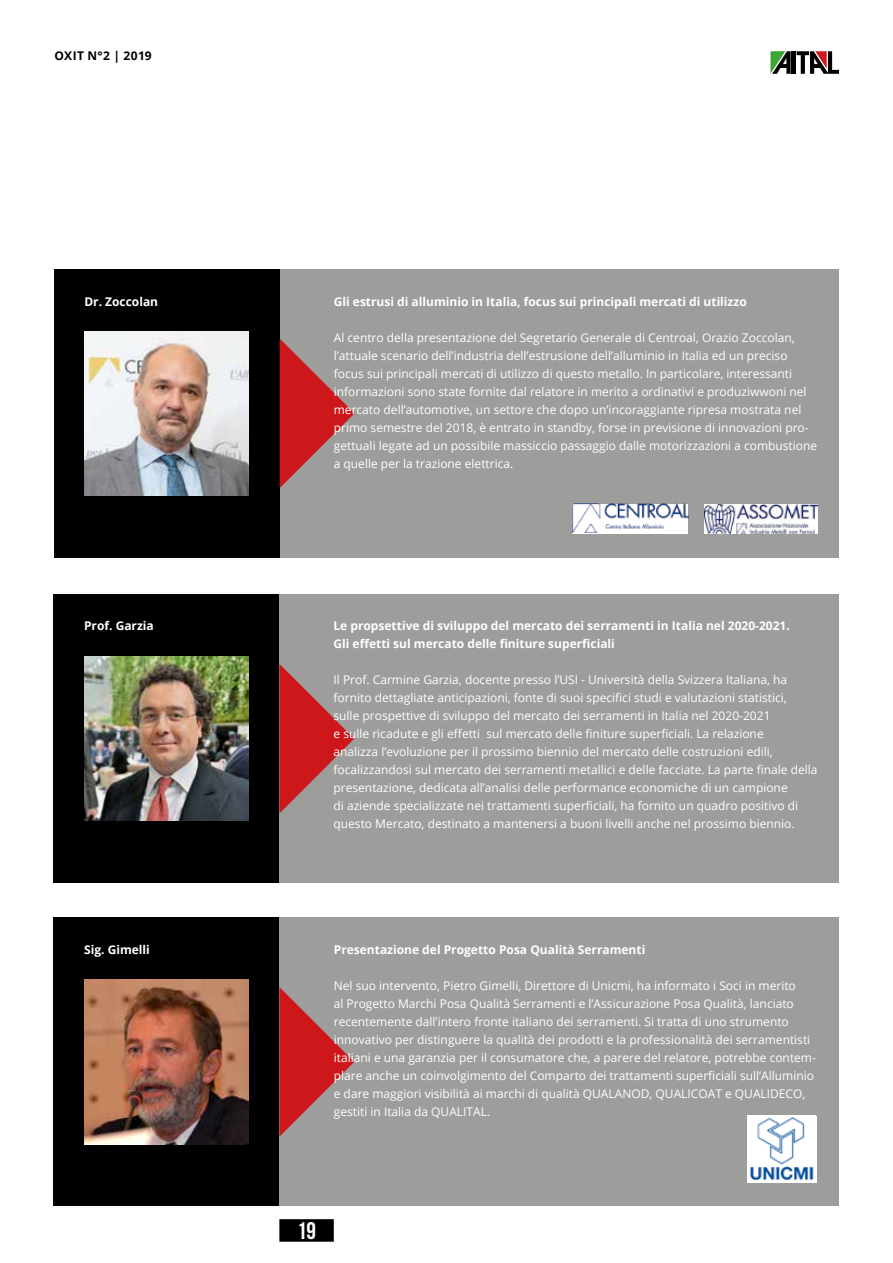
<style>
.page{position:relative;width:893px;height:1263px;background:#fff}
.page>*{position:absolute;margin:0;border:0;box-sizing:border-box;transform-origin:0 0}
.t1{font:24px "Bebas Neue";color:#fff}
.t2{font:12px/18px "Open Sans";color:#fff}
.t3{font:700 12px/18px "Open Sans";color:#fff}
.t4{font:700 12px "Open Sans";letter-spacing:.035em;color:#000}
</style>
<div class="page">
<div style="left:279px;top:1219px;width:55px;height:23px;background:#000"></div>
<div style="left:791px;top:51px;width:5px;height:23px;background:#000"></div>
<svg style="left:770px;top:51px;width:21px;height:23px"></svg>
<svg style="left:797px;top:51px;width:42px;height:23px"></svg>
<div style="left:280px;top:269px;width:559px;height:288px;background:#9d9d9c"></div>
<div style="left:54px;top:269px;width:226px;height:288px;background:#000"></div>
<img style="left:84px;top:331px;width:165px;height:165px">
<div style="left:573px;top:504px;width:115px;height:30px;background:#fff"></div>
<img style="left:573px;top:504px;width:115px;height:29px">
<svg style="left:280px;top:339px;width:74px;height:148px"></svg>
<div style="left:53px;top:595px;width:226px;height:288px;background:#000"></div>
<div style="left:279px;top:595px;width:560px;height:288px;background:#9d9d9c"></div>
<img style="left:84px;top:656px;width:164px;height:165px">
<svg style="left:279px;top:665px;width:75px;height:148px"></svg>
<div style="left:53px;top:918px;width:226px;height:288px;background:#000"></div>
<div style="left:279px;top:918px;width:560px;height:288px;background:#9d9d9c"></div>
<img style="left:85px;top:979px;width:164px;height:165px">
<svg style="left:279px;top:988px;width:75px;height:148px"></svg>
<img style="left:747px;top:1116px;width:69px;height:67px">
<img style="left:704px;top:504px;width:113px;height:30px">
<p class="t4" style="left:55px;top:48px;width:99px">OXIT N°2 | 2019</p>
<p class="t3" style="left:84px;top:292px;width:75px">Dr. Zoccolan</p>
<p class="t3" style="left:334px;top:292px;width:414px">Gli estrusi di alluminio in Italia, focus sui principali mercati di utilizzo</p>
<p class="t2" style="left:334px;top:328px;width:485px">Al centro della presentazione del Segretario Generale di Centroal, Orazio Zoccolan, l’attuale scenario dell’industria dell’estrusione dell’alluminio in Italia ed un preciso focus sui principali mercati di utilizzo di questo metallo. In particolare, interessanti informazioni sono state fornite dal relatore in merito a ordinativi e produziwwoni nel mercato dell’automotive, un settore che dopo un’incoraggiante ripresa mostrata nel primo semestre del 2018, è entrato in standby, forse in previsione di innovazioni pro&shy;gettuali legate ad un possibile massiccio passaggio dalle motorizzazioni a combustione a quelle per la trazione elettrica.</p>
<p class="t3" style="left:84px;top:616px;width:71px">Prof. Garzia</p>
<p class="t3" style="left:84px;top:940px;width:67px">Sig. Gimelli</p>
<p class="t3" style="left:333px;top:616px;width:458px">Le propsettive di sviluppo del mercato dei serramenti in Italia nel 2020-2021.<br>Gli effetti sul mercato delle finiture superficiali</p>
<p class="t2" style="left:333px;top:670px;width:486px">Il Prof. Carmine Garzia, docente presso l’USI - Università della Svizzera Italiana, ha fornito dettagliate anticipazioni, fonte di suoi specifici studi e valutazioni statistici,<br>sulle prospettive di sviluppo del mercato dei serramenti in Italia nel 2020-2021<br>e sulle ricadute e gli effetti sul mercato delle finiture superficiali. La relazione<br>analizza l’evoluzione per il prossimo biennio del mercato delle costruzioni edili, focalizzandosi sul mercato dei serramenti metallici e delle facciate. La parte finale della presentazione, dedicata all’analisi delle performance economiche di un campione<br>di aziende specializzate nei trattamenti superficiali, ha fornito un quadro positivo di questo Mercato, destinato a mantenersi a buoni livelli anche nel prossimo biennio.</p>
<p class="t3" style="left:334px;top:940px;width:313px">Presentazione del Progetto Posa Qualità Serramenti</p>
<p class="t2" style="left:334px;top:976px;width:484px">Nel suo intervento, Pietro Gimelli, Direttore di Unicmi, ha informato i Soci in merito<br>al Progetto Marchi Posa Qualità Serramenti e l’Assicurazione Posa Qualità, lanciato recentemente dall’intero fronte italiano dei serramenti. Si tratta di uno strumento innovativo per distinguere la qualità dei prodotti e la professionalità dei serramentisti italiani e una garanzia per il consumatore che, a parere del relatore, potrebbe contem&shy;plare anche un coinvolgimento del Comparto dei trattamenti superficiali sull’Alluminio e dare maggiori visibilità ai marchi di qualità QUALANOD, QUALICOAT e QUALIDECO, gestiti in Italia da QUALITAL.</p>
<h1 class="t1" style="left:297px;top:1217px;width:21px">19</h1>
</div>
